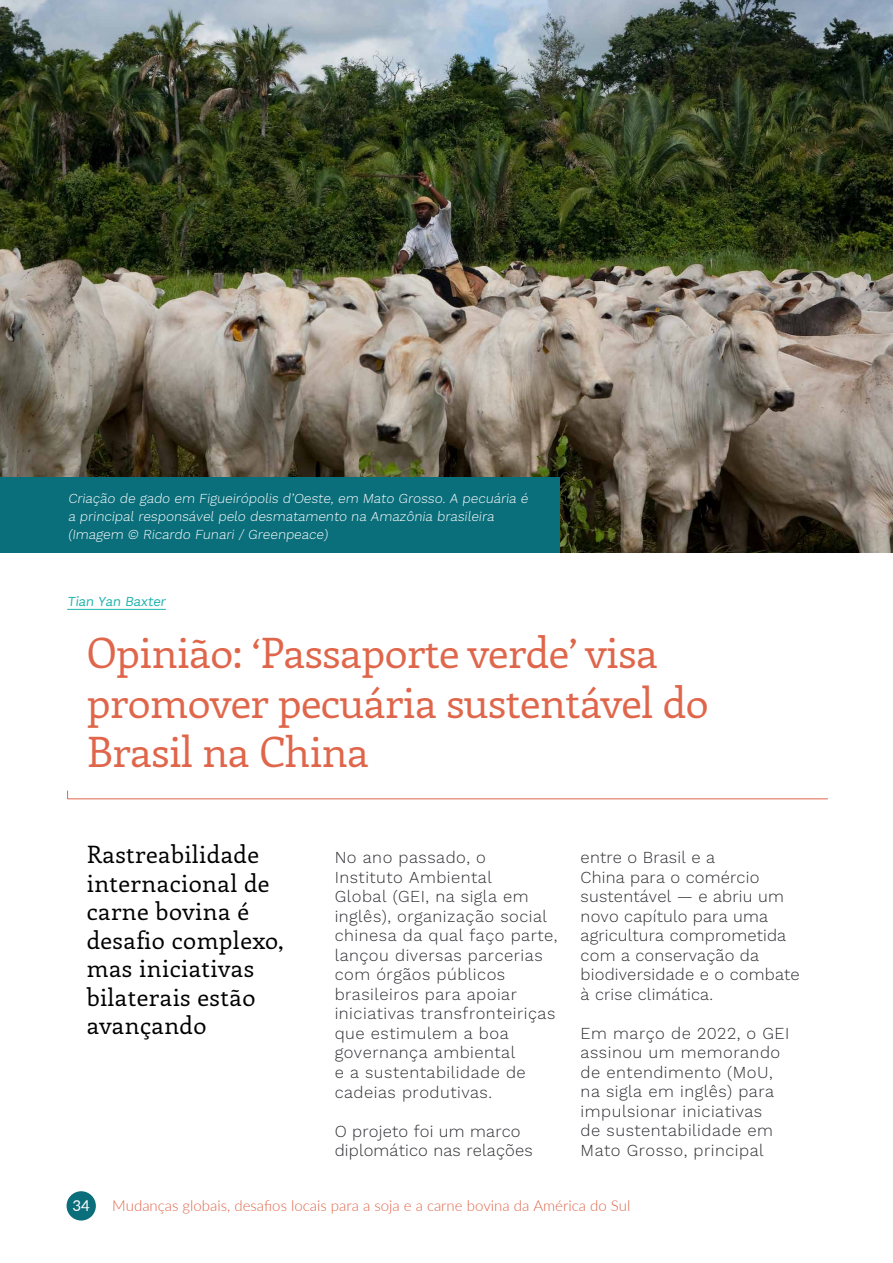
<style>
.page{position:relative;width:893px;height:1263px;background:#fff}
.page>*{position:absolute;margin:0;border:0;box-sizing:border-box;transform-origin:0 0}
.t1{font:42px/49.5px "Enriqueta";letter-spacing:-.01em;color:#df664b}
.t2{font:24px/28.5px "Enriqueta";letter-spacing:.02em;color:#000}
.t3{font:300 16.5px/19.5px "Work Sans";letter-spacing:.03em;color:#2d2d32}
.t4{font:300 16.5px/19.5px "Work Sans";letter-spacing:.01em;color:#2d2d32}
.t5{font:300 15px "Lato";color:#df664b}
.t6{font:15px "Lato";color:#fff}
.t7{font:300 13.5px/18px "Work Sans";color:#fff}
.t8{font:13.5px "Work Sans";color:#20b4ae}
</style>
<div class="page">
<div style="left:67px;top:1191px;width:29px;height:29px;background:#0a6e7b;border-radius:50%"></div>
<svg style="left:67px;top:790px;width:761px;height:10px"></svg>
<hr style="left:67px;top:609px;width:99px;height:1px;background:#20b4ae">
<img style="left:0;top:0;width:893px;height:552px">
<div style="left:0;top:477px;width:559px;height:75px;background:#0a6e7b"></div>
<p class="t7" style="left:68px;top:490px;width:464px">Criação de gado em Figueirópolis d’Oeste, em Mato Grosso. A pecuária é a principal responsável pelo desmatamento na Amazônia brasileira (Imagem © Ricardo Funari / Greenpeace)</p>
<p class="t8" style="left:67px;top:594px;width:102px">Tian Yan Baxter</p>
<h1 class="t1" style="left:87px;top:627px;width:623px">Opinião: ‘Passaporte verde’ visa promover pecuária sustentável do<br>Brasil na China</h1>
<h2 class="t2" style="left:87px;top:840px;width:198px">Rastreabilidade internacional de carne bovina é desafio complexo, mas iniciativas bilaterais estão avançando</h2>
<p class="t4" style="left:581px;top:849px;width:221px">entre o Brasil e a<br>China para o comércio sustentável — e abriu um novo capítulo para uma agricultura comprometida com a conservação da biodiversidade e o combate à crise climática.</p>
<p class="t3" style="left:335px;top:849px;width:224px">No ano passado, o<br>Instituto Ambiental<br>Global (GEI, na sigla em inglês), organização social chinesa da qual faço parte, lançou diversas parcerias com órgãos públicos brasileiros para apoiar iniciativas transfronteiriças que estimulem a boa governança ambiental<br>e a sustentabilidade de cadeias produtivas.</p>
<p class="t4" style="left:335px;top:1122px;width:200px">O projeto foi um marco diplomático nas relações</p>
<p class="t3" style="left:581px;top:1024px;width:210px">Em março de 2022, o GEI assinou um memorando de entendimento (MoU, na sigla em inglês) para impulsionar iniciativas<br>de sustentabilidade em<br>Mato Grosso, principal</p>
<p class="t6" style="left:73px;top:1195px;width:19px">34</p>
<p class="t5" style="left:112px;top:1195px;width:520px">Mudanças globais, desafios locais para a soja e a carne bovina da América do Sul</p>
</div>
